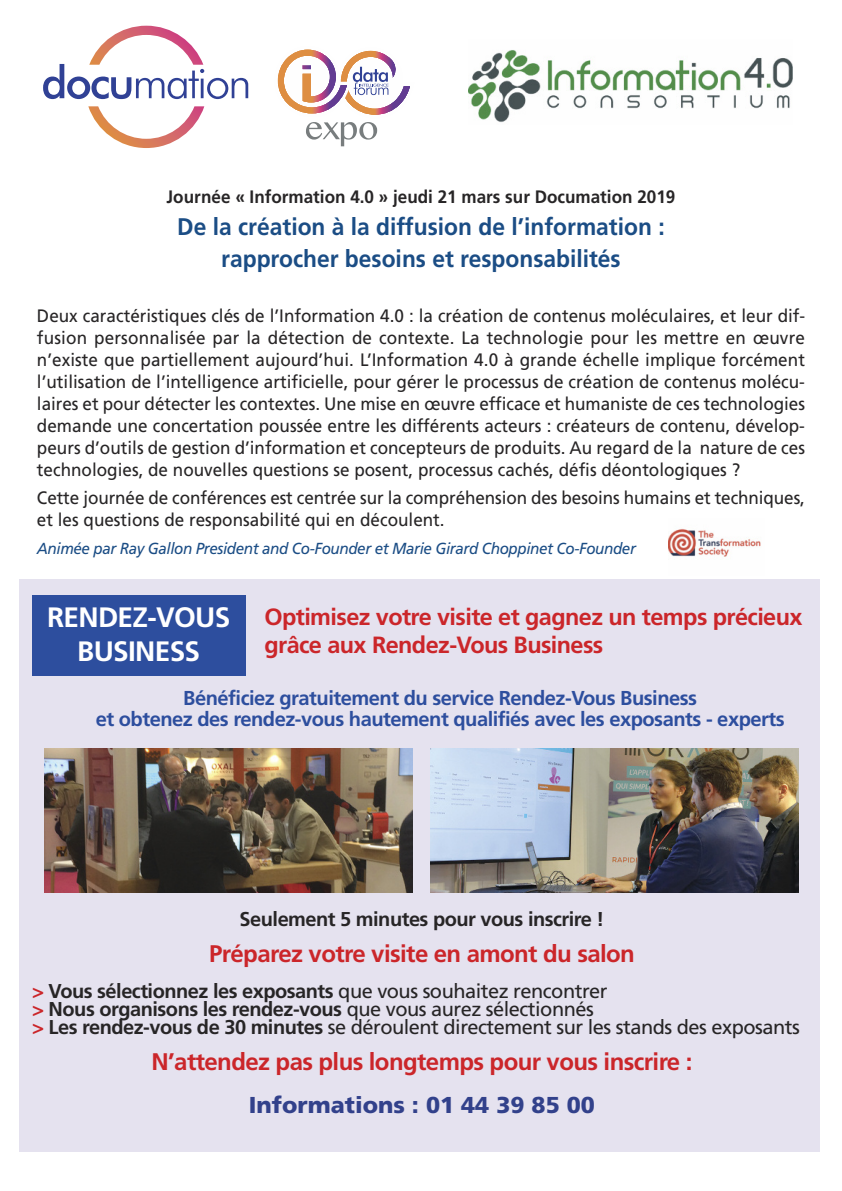
<style>
.page{position:relative;width:842px;height:1191px;background:#fff}
.page>*{position:absolute;margin:0;border:0;box-sizing:border-box;transform-origin:0 0}
.t1{font:700 28px/33.6px "Frutiger";letter-spacing:-.025em;color:#fff;text-align:center}
.t2{font:700 24px "Frutiger";letter-spacing:-.025em;color:#cb262a}
.t3{font:700 24px/31.6px "Frutiger";color:#1b4d85;text-align:center;scale:.95 1}
.t4{font:700 23.4px/28.2px "Frutiger";letter-spacing:-.025em;color:#cb262a}
.t5{font:900 23px "Frutiger";color:#32418b}
.t6{font:700 20.2px/21.8px "Frutiger";letter-spacing:-.025em;color:#2d4e9e;text-align:center}
.t7{font:20px/18px "Frutiger";letter-spacing:-.025em;color:#272526}
.t8{font:700 20px "Frutiger";letter-spacing:-.025em;color:#272526}
.t9{font:18px/22px "Frutiger";color:#272526;text-align:justify;scale:.95 1}
.t10{font:700 18px "Frutiger";color:#272526;scale:.95 1}
.t11{font:italic 16px "Frutiger";letter-spacing:-.025em;color:#1b4d85;scale:.95 1}
.s1{font-weight:700;color:#cb262a}
.s2{font-weight:700}
</style>
<div class="page">
<div style="left:20px;top:579px;width:800px;height:572px;background:#e5e2ef"></div>
<div style="left:32px;top:596px;width:213px;height:80px;background:#2d4e9e"></div>
<img style="left:44px;top:749px;width:368px;height:144px">
<img style="left:430px;top:749px;width:368px;height:144px">
<svg style="left:277px;top:49px;width:133px;height:97px"></svg>
<svg style="left:43px;top:26px;width:205px;height:73px"></svg>
<svg style="left:88px;top:106px;width:116px;height:42px"></svg>
<img style="left:468px;top:50px;width:324px;height:73px">
<img style="left:668px;top:528px;width:93px;height:29px">
<p class="t10" style="left:167px;top:190px;width:537px">Journée « Information 4.0 » jeudi 21 mars sur Documation 2019</p>
<h2 class="t3" style="left:177px;top:213px;width:515px">De la création à la diffusion de l’information : rapprocher besoins et responsabilités</h2>
<p class="t9" style="left:37px;top:306px;width:810px">Deux caractéristiques clés de l’Information 4.0 : la création de contenus moléculaires, et leur dif&shy;fusion personnalisée par la détection de contexte. La technologie pour les mettre en œuvre n’existe que partiellement aujourd’hui. L’Information 4.0 à grande échelle implique forcément l’utilisation de l’intelligence artificielle, pour gérer le processus de création de contenus molécu&shy;laires et pour détecter les contextes. Une mise en œuvre efficace et humaniste de ces technologies demande une concertation poussée entre les différents acteurs : créateurs de contenu, dévelop&shy;peurs d’outils de gestion d’information et concepteurs de produits. Au regard de la nature de ces technologies, de nouvelles questions se posent, processus cachés, défis déontologiques ?</p>
<p class="t9" style="left:37px;top:488px;width:810px">Cette journée de conférences est centrée sur la compréhension des besoins humains et techniques, et les questions de responsabilité qui en découlent.</p>
<p class="t11" style="left:37px;top:541px;width:632px">Animée par Ray Gallon President and Co-Founder et Marie Girard Choppinet Co-Founder</p>
<h1 class="t1" style="left:47px;top:602px;width:185px">RENDEZ-VOUS<br>BUSINESS</h1>
<p class="t4" style="left:264px;top:604px;width:540px">Optimisez votre visite et gagnez un temps précieux grâce aux Rendez-Vous Business</p>
<p class="t6" style="left:96px;top:688px;width:690px">Bénéficiez gratuitement du service Rendez-Vous Business<br>et obtenez des rendez-vous hautement qualifiés avec les exposants - experts</p>
<p class="t8" style="left:240px;top:910px;width:366px">Seulement 5 minutes pour vous inscrire !</p>
<h2 class="t2" style="left:209px;top:943px;width:427px">Préparez votre visite en amont du salon</h2>
<p class="t7" style="left:32px;top:983px;width:769px"><span class="s1">&gt;</span> <span class="s2">Vous sélectionnez les exposants</span> que vous souhaitez rencontrer<br><span class="s1">&gt;</span> <span class="s2">Nous organisons les rendez-vous</span> que vous aurez sélectionnés<br><span class="s1">&gt;</span> <span class="s2">Les rendez-vous de 30 minutes</span> se déroulent directement sur les stands des exposants</p>
<h2 class="t2" style="left:152px;top:1051px;width:542px">N’attendez pas plus longtemps pour vous inscrire :</h2>
<p class="t5" style="left:249px;top:1095px;width:347px">Informations : 01 44 39 85 00</p>
</div>
